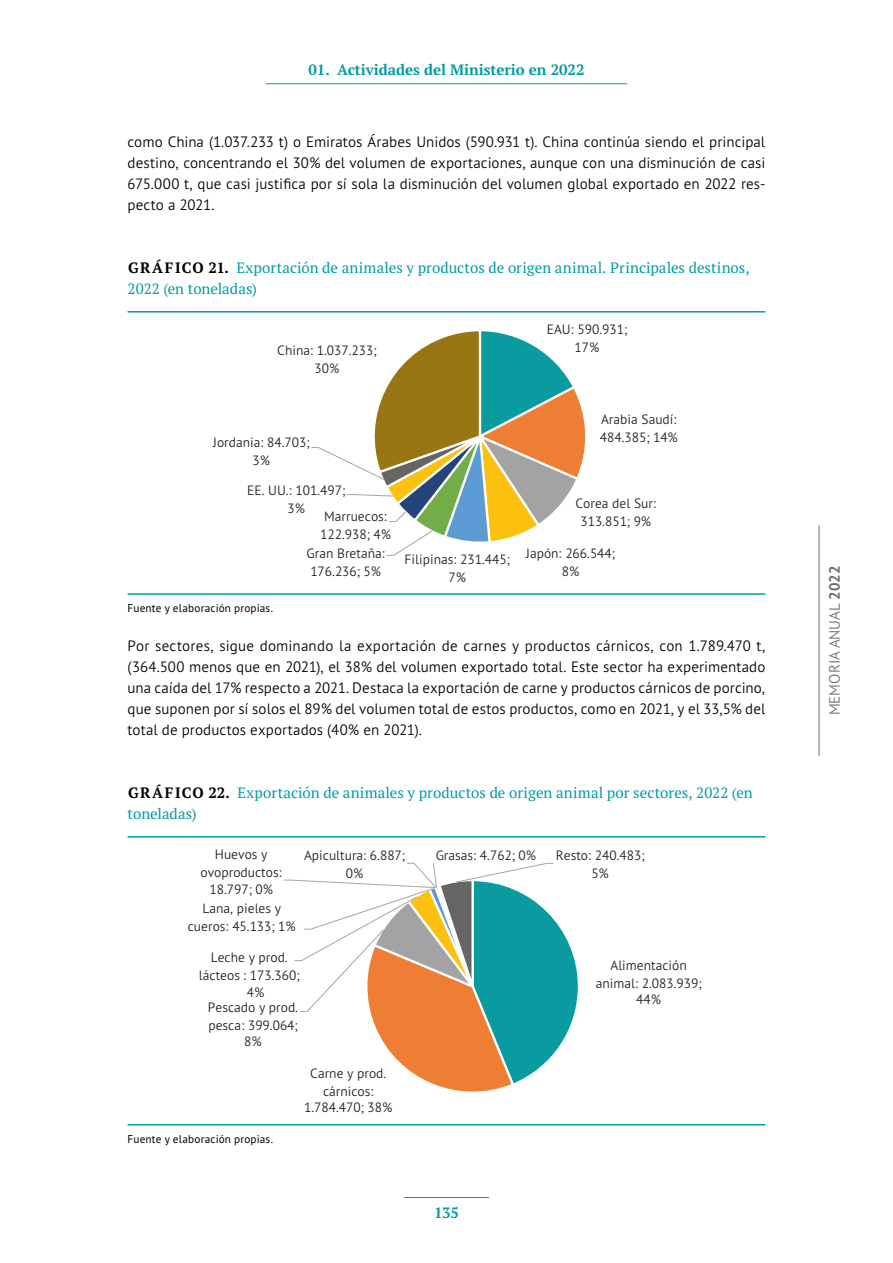
<style>
.page{position:relative;width:893px;height:1263px;background:#fff}
.page>*{position:absolute;margin:0;border:0;box-sizing:border-box;transform-origin:0 0}
.Texto_general{font:300 15px/21px "PT Sans Pro";color:#000;text-align:justify}
.Titulo_Grafico{font:15px/21px "PT Serif Pro";letter-spacing:.005em;color:#009da2}
.t1{font:700 15px "PT Serif Pro";color:#009da2}
.t2{font:300 15px "PT Sans Pro";color:#706f6f}
.t3{font:300 13.5px/18px "PT Sans Pro";color:#1d1f1d;text-align:center}
.Pie_tabla_imagen{font:11.25px "PT Sans Pro";letter-spacing:.015em;color:#000}
.s1{font-weight:700;color:#000}
.s2{font-weight:700}
</style>
<div class="page">
<hr style="left:266px;top:83px;width:361px;height:1px;background:#009da2">
<hr style="left:404px;top:1197px;width:85px;height:1px;background:#009da2">
<hr style="left:819px;top:525px;width:1px;height:231px;background:#706f6f">
<hr style="left:128px;top:311px;width:637px;height:2px;background:#009da2">
<hr style="left:128px;top:593px;width:637px;height:2px;background:#009da2">
<hr style="left:128px;top:836px;width:637px;height:2px;background:#009da2">
<hr style="left:128px;top:1124px;width:637px;height:1px;background:#009da2">
<svg style="left:311px;top:331px;width:275px;height:225px"></svg>
<svg style="left:284px;top:863px;width:294px;height:229px"></svg>
<p class="t1" style="left:308px;top:59px;width:278px">01. Actividades del Ministerio en 2022</p>
<p class="Texto_general" style="left:128px;top:131px;width:639px">como China (1.037.233 t) o Emiratos Árabes Unidos (590.931 t). China continúa siendo el principal destino, concentrando el 30% del volumen de exportaciones, aunque con una disminución de casi 675.000 t, que casi justifica por sí sola la disminución del volumen global exportado en 2022 res&shy;pecto a 2021.</p>
<p class="Titulo_Grafico" style="left:128px;top:257px;width:623px"><span class="s1">GRÁFICO 21.</span> Exportación de animales y productos de origen animal. Principales destinos,<br>2022 (en toneladas)</p>
<p class="t3" style="left:547px;top:320px;width:82px">EAU: 590.931;<br>17%</p>
<p class="t3" style="left:277px;top:341px;width:101px">China: 1.037.233;<br>30%</p>
<p class="t3" style="left:213px;top:433px;width:98px">Jordania: 84.703;<br>3%</p>
<p class="t3" style="left:247px;top:480px;width:99px">EE. UU.: 101.497;<br>3%</p>
<p class="t3" style="left:320px;top:507px;width:72px;text-align:left">Marruecos:<br>122.938; 4%</p>
<p class="t3" style="left:307px;top:544px;width:80px;text-align:left">Gran Bretaña:<br>176.236; 5%</p>
<p class="t3" style="left:405px;top:549px;width:107px">Filipinas: 231.445;<br>7%</p>
<p class="t3" style="left:600px;top:410px;width:80px;text-align:left">Arabia Saudí:<br>484.385; 14%</p>
<p class="t3" style="left:575px;top:493px;width:82px">Corea del Sur:<br>313.851; 9%</p>
<p class="t3" style="left:526px;top:544px;width:90px">Japón: 266.544;<br>8%</p>
<p class="Pie_tabla_imagen" style="left:128px;top:600px;width:147px">Fuente y elaboración propias.</p>
<p class="Texto_general" style="left:128px;top:635px;width:639px">Por sectores, sigue dominando la exportación de carnes y productos cárnicos, con 1.789.470 t, (364.500 menos que en 2021), el 38% del volumen exportado total. Este sector ha experimentado una caída del 17% respecto a 2021. Destaca la exportación de carne y productos cárnicos de porcino, que suponen por sí solos el 89% del volumen total de estos productos, como en 2021, y el 33,5% del total de productos exportados (40% en 2021).</p>
<p class="Titulo_Grafico" style="left:128px;top:782px;width:627px"><span class="s1">GRÁFICO 22.</span> Exportación de animales y productos de origen animal por sectores, 2022 (en toneladas)</p>
<p class="t3" style="left:201px;top:845px;width:83px">Huevos y ovoproductos:</p>
<p class="t3" style="left:209px;top:879px;width:65px">18.797; 0%</p>
<p class="t3" style="left:188px;top:899px;width:110px">Lana, pieles y cueros: 45.133; 1%</p>
<p class="t3" style="left:304px;top:845px;width:102px">Apicultura: 6.887;<br>0%</p>
<p class="t3" style="left:436px;top:845px;width:102px">Grasas: 4.762; 0%</p>
<p class="t3" style="left:556px;top:845px;width:90px">Resto: 240.483;<br>5%</p>
<p class="t3" style="left:199px;top:947px;width:102px">Leche y prod. lácteos : 173.360;</p>
<p class="t3" style="left:208px;top:997px;width:92px;text-align:left">Pescado y prod. pesca: 399.064;</p>
<p class="t3" style="left:244px;top:1032px;width:19px">8%</p>
<p class="t3" style="left:247px;top:982px;width:19px">4%</p>
<p class="Pie_tabla_imagen" style="left:128px;top:1131px;width:147px">Fuente y elaboración propias.</p>
<p class="t3" style="left:310px;top:1063px;width:77px">Carne y prod. cárnicos:</p>
<p class="t3" style="left:304px;top:1098px;width:90px">1.784.470; 38%</p>
<p class="t1" style="left:434px;top:1203px;width:26px">135</p>
<p class="t3" style="left:596px;top:956px;width:107px">Alimentación animal: 2.083.939;</p>
<p class="t3" style="left:636px;top:990px;width:26px">44%</p>
<p class="t2" style="left:825px;top:715px;width:151px;rotate:-90deg">MEMORIA ANUAL <span class="s2">2022</span></p>
</div>
